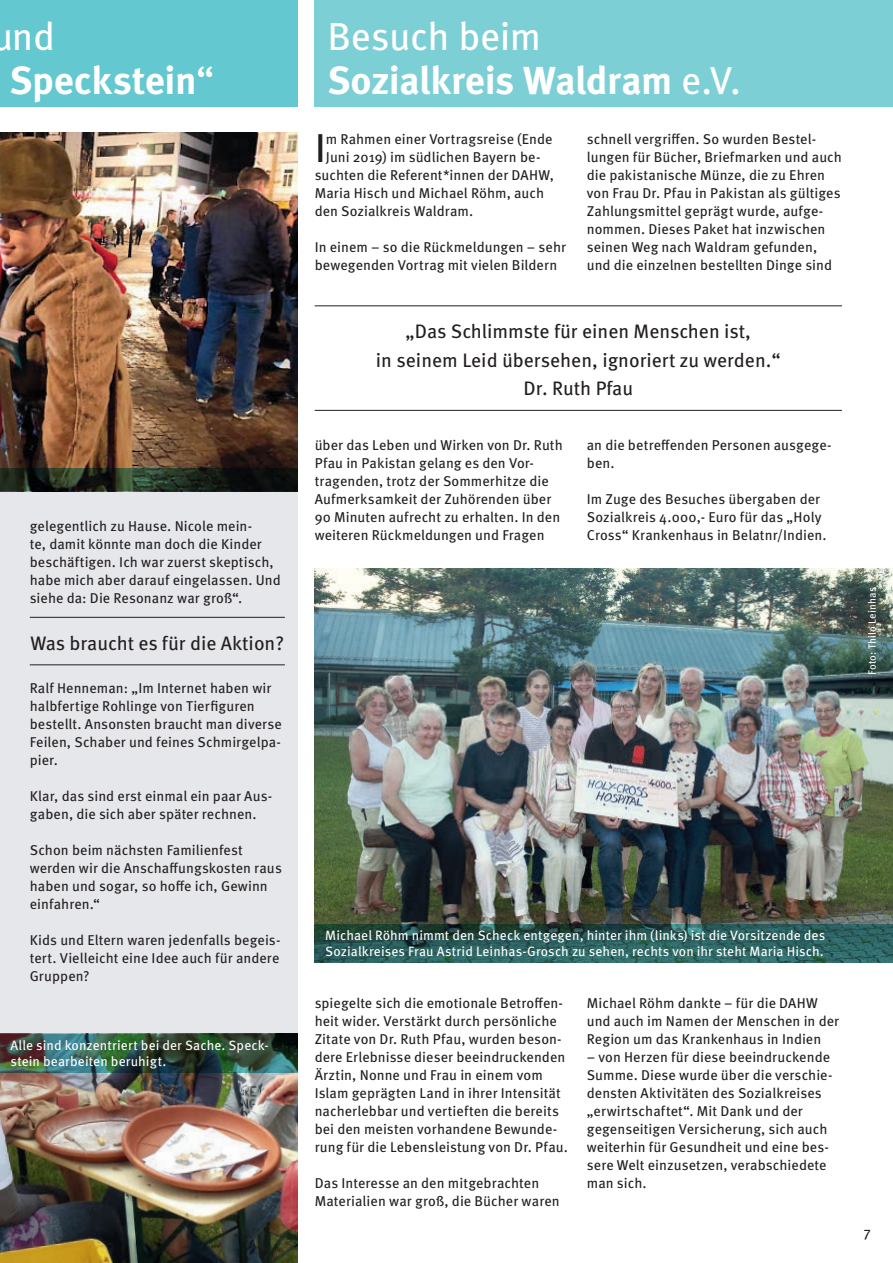
<style>
.page{position:relative;width:893px;height:1263px;background:#fff}
.page>*{position:absolute;margin:0;border:0;box-sizing:border-box;transform-origin:0 0}
.t1{font:40.35px "Meta OT";color:#231f20}
.t2{font:700 39px/43.5px "Meta OT";letter-spacing:-.01em;color:#fff}
.t3{font:19.5px/28.5px "Meta OT";color:#231f20;text-align:center}
.t4{font:14.25px/18px "Meta OT";letter-spacing:.005em;color:#231f20}
.t5{font:13.5px/15.8px "Meta OT";letter-spacing:.005em;color:#fff}
.t6{font:10.5px "Meta OT";letter-spacing:.015em;color:#fff}
.s1{font-weight:400}
</style>
<div class="page">
<div style="left:0;top:133px;width:298px;height:1130px;background:#e6e7ea"></div>
<div style="left:315px;top:0;width:578px;height:106px;background:#7dcfd6"></div>
<img style="left:315px;top:568px;width:578px;height:356px">
<svg style="left:315px;top:924px;width:578px;height:38px;background:#2a5a57"></svg>
<hr style="left:315px;top:305px;width:527px;height:1px;background:#231f20">
<hr style="left:315px;top:410px;width:527px;height:1px;background:#231f20">
<div style="left:0;top:0;width:298px;height:106px;background:#63c8cf"></div>
<img style="left:0;top:133px;width:298px;height:335px">
<img style="left:0;top:1072px;width:298px;height:191px">
<hr style="left:30px;top:617px;width:255px;height:1px;background:#231f20">
<hr style="left:30px;top:664px;width:255px;height:1px;background:#231f20">
<svg style="left:0;top:468px;width:298px;height:23px;background:#1c261b"></svg>
<img style="left:0;top:1034px;width:298px;height:38px">
<h2 class="t2" style="left:9px;top:16px;width:206px;text-indent:-18px"><span class="s1">und<br></span>Speckstein<span class="s1">“</span></h2>
<p class="t4" style="left:30px;top:518px;width:252px">gelegentlich zu Hause. Nicole mein-<br>te, damit könnte man doch die Kinder beschäftigen. Ich war zuerst skeptisch, habe mich aber darauf eingelassen. Und siehe da: Die Resonanz war groß“.</p>
<h3 class="t3" style="left:31px;top:629px;width:255px">Was braucht es für die Aktion?</h3>
<p class="t4" style="left:30px;top:680px;width:253px">Ralf Henneman: „Im Internet haben wir halbfertige Rohlinge von Tierfiguren bestellt. Ansonsten braucht man diverse Feilen, Schaber und feines Schmirgelpa&shy;pier.</p>
<p class="t4" style="left:30px;top:787px;width:244px">Klar, das sind erst einmal ein paar Aus&shy;gaben, die sich aber später rechnen.</p>
<p class="t4" style="left:30px;top:841px;width:254px">Schon beim nächsten Familienfest werden wir die Anschaffungskosten raus haben und sogar, so hoffe ich, Gewinn einfahren.“</p>
<p class="t4" style="left:30px;top:931px;width:252px;text-align:justify">Kids und Eltern waren jedenfalls begeis&shy;tert. Vielleicht eine Idee auch für andere Gruppen?</p>
<p class="t5" style="left:11px;top:1038px;width:260px">Alle sind konzentriert bei der Sache. Speck&shy;stein bearbeiten beruhigt.</p>
<h2 class="t2" style="left:327px;top:16px;width:415px"><span class="s1">Besuch beim<br></span>Sozialkreis Waldram <span class="s1">e.V.</span></h2>
<h1 class="t1" style="left:315px;top:122px;width:13px">I</h1>
<p class="t4" style="left:326px;top:131px;width:228px">m Rahmen einer Vortragsreise (Ende</p>
<p class="t4" style="left:326px;top:149px;width:216px">Juni 2019) im südlichen Bayern be-</p>
<p class="t4" style="left:315px;top:167px;width:241px">suchten die Referent*innen der DAHW,</p>
<p class="t4" style="left:315px;top:184px;width:231px">Maria Hisch und Michael Röhm, auch</p>
<p class="t4" style="left:315px;top:202px;width:160px">den Sozialkreis Waldram.</p>
<p class="t4" style="left:315px;top:238px;width:253px">In einem – so die Rückmeldungen – sehr bewegenden Vortrag mit vielen Bildern</p>
<p class="t4" style="left:587px;top:130px;width:257px">schnell vergriffen. So wurden Bestel&shy;lungen für Bücher, Briefmarken und auch die pakistanische Münze, die zu Ehren von Frau Dr. Pfau in Pakistan als gültiges Zahlungsmittel geprägt wurde, aufge&shy;nommen. Dieses Paket hat inzwischen seinen Weg nach Waldram gefunden, und die einzelnen bestellten Dinge sind</p>
<h3 class="t3" style="left:376px;top:318px;width:406px">„Das Schlimmste für einen Menschen ist,<br>in seinem Leid übersehen, ignoriert zu werden.“<br>Dr. Ruth Pfau</h3>
<p class="t4" style="left:315px;top:436px;width:250px">über das Leben und Wirken von Dr. Ruth Pfau in Pakistan gelang es den Vor&shy;tragenden, trotz der Sommerhitze die Aufmerksamkeit der Zuhörenden über 90 Minuten aufrecht zu erhalten. In den weiteren Rückmeldungen und Fragen</p>
<p class="t4" style="left:587px;top:436px;width:246px">an die betreffenden Personen ausgege&shy;ben.</p>
<p class="t4" style="left:587px;top:490px;width:241px">Im Zuge des Besuches übergaben der<br>Sozialkreis 4.000,- Euro für das „Holy<br>Cross“ Krankenhaus in Belatnr/Indien.</p>
<p class="t6" style="left:866px;top:675px;width:90px;rotate:-90deg">Foto: Thilo Leinhas</p>
<p class="t5" style="left:325px;top:928px;width:501px">Michael Röhm nimmt den Scheck entgegen, hinter ihm (links) ist die Vorsitzende des<br>Sozialkreises Frau Astrid Leinhas-Grosch zu sehen, rechts von ihr steht Maria Hisch.</p>
<p class="t4" style="left:315px;top:994px;width:255px">spiegelte sich die emotionale Betroffen&shy;heit wider. Verstärkt durch persönliche Zitate von Dr. Ruth Pfau, wurden beson&shy;dere Erlebnisse dieser beeindruckenden Ärztin, Nonne und Frau in einem vom Islam geprägten Land in ihrer Intensität nacherlebbar und vertieften die bereits bei den meisten vorhandene Bewunde&shy;rung für die Lebensleistung von Dr. Pfau.</p>
<p class="t4" style="left:315px;top:1174px;width:247px">Das Interesse an den mitgebrachten<br>Materialien war groß, die Bücher waren</p>
<p class="t4" style="left:587px;top:994px;width:254px">Michael Röhm dankte – für die DAHW und auch im Namen der Menschen in der<br>Region um das Krankenhaus in Indien</p>
<p class="t4" style="left:587px;top:1048px;width:247px">– von Herzen für diese beeindruckende Summe. Diese wurde über die verschie&shy;densten Aktivitäten des Sozialkreises „erwirtschaftet“. Mit Dank und der gegenseitigen Versicherung, sich auch weiterhin für Gesundheit und eine bes&shy;sere Welt einzusetzen, verabschiedete man sich.</p>
<p class="t4" style="left:864px;top:1223px;width:8px">7</p>
</div>
